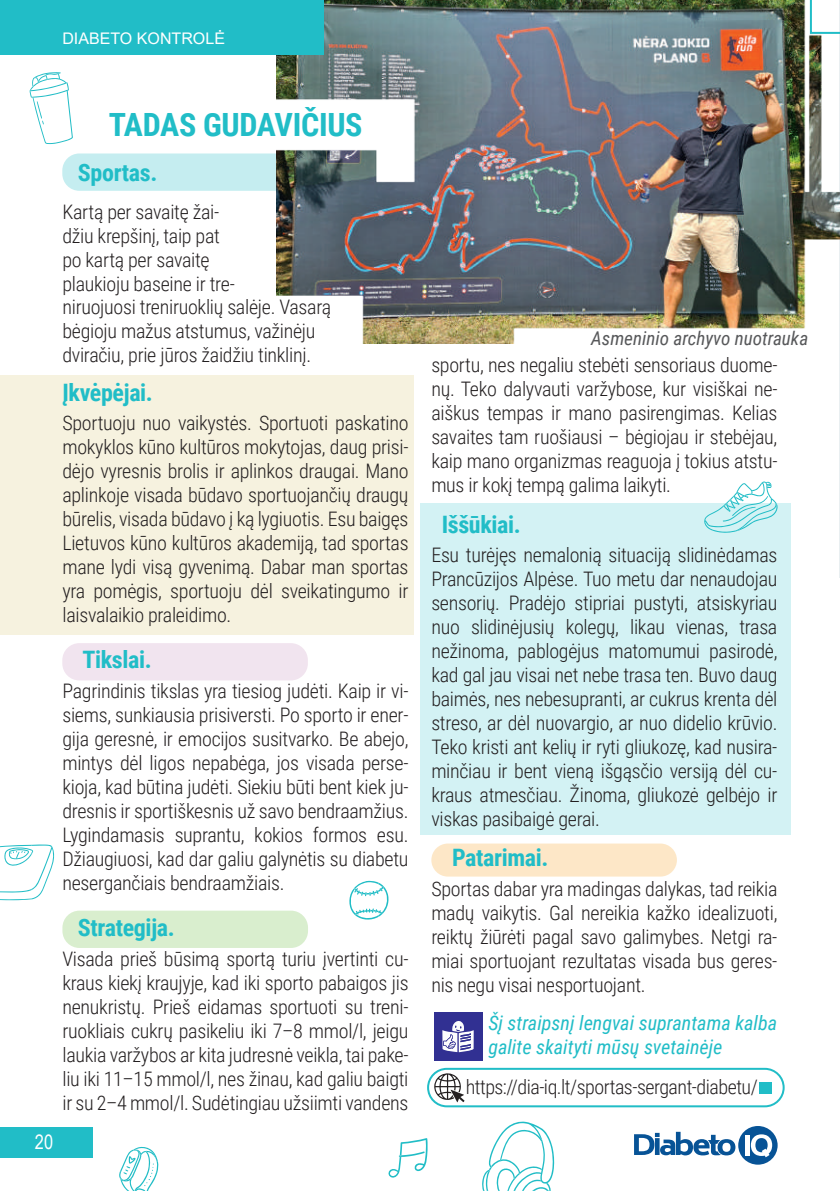
<style>
.page{position:relative;width:840px;height:1191px;background:#fff}
.page>*{position:absolute;margin:0;border:0;box-sizing:border-box;transform-origin:0 0}
.t1{font:700 32px "Roboto Condensed";letter-spacing:-.01em;color:#21bdc7}
.t2{font:700 24px "Roboto Condensed";letter-spacing:-.015em;color:#21bdc7}
.t3{font:300 20px/24px "Roboto Condensed";letter-spacing:-.015em;color:#231f20;text-align:justify}
.t4{font:italic 20px/24px "Roboto Condensed";color:#21bdc7}
.t5{font:20px "Arial Narrow";color:#fff}
.t6{font:italic 19px "Roboto Condensed";color:#57585a}
.t7{font:16px "Arial";color:#fff}
</style>
<div class="page">
<hr style="left:839px;top:0;width:1px;height:577px;background:#e9eff1">
<div style="left:420px;top:503px;width:369px;height:331px;background:#d3f2f4"></div>
<div style="left:431px;top:843px;width:245px;height:33px;background:#fde7c7;border-radius:17px"></div>
<div style="left:0;top:375px;width:414px;height:260px;background:#f6f2df"></div>
<div style="left:62px;top:910px;width:246px;height:38px;background:#d9eece;border-radius:17px"></div>
<div style="left:62px;top:153px;width:246px;height:38px;background:#c5edf0;border-radius:17px"></div>
<div style="left:62px;top:643px;width:246px;height:37px;background:#f1e4ef;border-radius:17px"></div>
<img style="left:276px;top:0;width:563px;height:343px">
<div style="left:0;top:1127px;width:92px;height:30px;background:#21bdc7"></div>
<div style="left:0;top:0;width:324px;height:54px;background:#21bdc7"></div>
<svg style="left:809px;top:0;width:30px;height:34px"></svg>
<svg style="left:30px;top:72px;width:43px;height:72px"></svg>
<svg style="left:0;top:844px;width:54px;height:56px"></svg>
<svg style="left:704px;top:481px;width:73px;height:52px"></svg>
<svg style="left:349px;top:880px;width:40px;height:40px"></svg>
<svg style="left:119px;top:1146px;width:39px;height:45px"></svg>
<svg style="left:482px;top:1121px;width:72px;height:70px"></svg>
<svg style="left:388px;top:1138px;width:39px;height:40px"></svg>
<svg style="left:737px;top:1126px;width:40px;height:38px"></svg>
<svg style="left:634px;top:1131px;width:101px;height:24px"></svg>
<hr style="left:745px;top:1134px;width:4px;height:21px;background:#fff">
<svg style="left:750px;top:1134px;width:21px;height:23px"></svg>
<div style="left:427px;top:1067px;width:357px;height:40px;border:2px solid #21bdc7;border-radius:19px"></div>
<div style="left:759px;top:1082px;width:12px;height:12px;background:#21bdc7"></div>
<svg style="left:433px;top:1073px;width:31px;height:29px"></svg>
<div style="left:434px;top:1012px;width:48px;height:48px;background:#313092"></div>
<svg style="left:442px;top:1021px;width:31px;height:31px"></svg>
<p class="t7" style="left:62px;top:27px;width:164px">DIABETO KONTROLĖ</p>
<h1 class="t1" style="left:109px;top:102px;width:255px">TADAS GUDAVIČIUS</h1>
<p class="t5" style="left:35px;top:1127px;width:20px">20</p>
<p class="t2" style="left:78px;top:155px;width:81px">Sportas.</p>
<p class="t3" style="left:62px;top:199px;width:270px;text-align:left">Kartą per savaitę žai-<br>džiu krepšinį, taip pat<br>po kartą per savaitę<br>plaukioju baseine ir tre-<br>niruojuosi treniruoklių salėje. Vasarą bėgioju mažus atstumus, važinėju dviračiu, prie jūros žaidžiu tinklinį.</p>
<p class="t2" style="left:62px;top:375px;width:92px">Įkvėpėjai.</p>
<p class="t3" style="left:62px;top:410px;width:347px">Sportuoju nuo vaikystės. Sportuoti paskatino mokyklos kūno kultūros mokytojas, daug prisi&shy;dėjo vyresnis brolis ir aplinkos draugai. Mano aplinkoje visada būdavo sportuojančių draugų būrelis, visada būdavo į ką lygiuotis. Esu baigęs Lietuvos kūno kultūros akademiją, tad sportas mane lydi visą gyvenimą. Dabar man sportas yra pomėgis, sportuoju dėl sveikatingumo ir laisvalaikio praleidimo.</p>
<p class="t2" style="left:82px;top:643px;width:71px">Tikslai.</p>
<p class="t3" style="left:62px;top:678px;width:347px">Pagrindinis tikslas yra tiesiog judėti. Kaip ir vi&shy;siems, sunkiausia prisiversti. Po sporto ir ener&shy;gija geresnė, ir emocijos susitvarko. Be abejo, mintys dėl ligos nepabėga, jos visada perse&shy;kioja, kad būtina judėti. Siekiu būti bent kiek ju&shy;dresnis ir sportiškesnis už savo bendraamžius.<br>Lygindamasis suprantu, kokios formos esu.<br>Džiaugiuosi, kad dar galiu galynėtis su diabetu nesergančiais bendraamžiais.</p>
<p class="t2" style="left:78px;top:910px;width:98px">Strategija.</p>
<p class="t3" style="left:62px;top:945px;width:347px">Visada prieš būsimą sportą turiu įvertinti cu&shy;kraus kiekį kraujyje, kad iki sporto pabaigos jis nenukristų. Prieš eidamas sportuoti su treni&shy;ruokliais cukrų pasikeliu iki 7–8 mmol/l, jeigu laukia varžybos ar kita judresnė veikla, tai pake&shy;liu iki 11–15 mmol/l, nes žinau, kad galiu baigti ir su 2–4 mmol/l. Sudėtingiau užsiimti vandens</p>
<p class="t6" style="left:590px;top:325px;width:218px">Asmeninio archyvo nuotrauka</p>
<p class="t3" style="left:431px;top:352px;width:347px">sportu, nes negaliu stebėti sensoriaus duome&shy;nų. Teko dalyvauti varžybose, kur visiškai ne&shy;aiškus tempas ir mano pasirengimas. Kelias savaites tam ruošiausi – bėgiojau ir stebėjau, kaip mano organizmas reaguoja į tokius atstu&shy;mus ir kokį tempą galima laikyti.</p>
<p class="t2" style="left:441px;top:507px;width:81px">Iššūkiai.</p>
<p class="t3" style="left:431px;top:542px;width:347px">Esu turėjęs nemalonią situaciją slidinėdamas Prancūzijos Alpėse. Tuo metu dar nenaudojau sensorių. Pradėjo stipriai pustyti, atsiskyriau nuo slidinėjusių kolegų, likau vienas, trasa nežinoma, pablogėjus matomumui pasirodė, kad gal jau visai net nebe trasa ten. Buvo daug baimės, nes nebesupranti, ar cukrus krenta dėl streso, ar dėl nuovargio, ar nuo didelio krūvio.<br>Teko kristi ant kelių ir ryti gliukozę, kad nusira&shy;minčiau ir bent vieną išgąsčio versiją dėl cu&shy;kraus atmesčiau. Žinoma, gliukozė gelbėjo ir viskas pasibaigė gerai.</p>
<p class="t2" style="left:452px;top:841px;width:98px">Patarimai.</p>
<p class="t3" style="left:431px;top:876px;width:347px">Sportas dabar yra madingas dalykas, tad reikia madų vaikytis. Gal nereikia kažko idealizuoti, reiktų žiūrėti pagal savo galimybes. Netgi ra&shy;miai sportuojant rezultatas visada bus geres&shy;nis negu visai nesportuojant.</p>
<p class="t4" style="left:488px;top:1010px;width:290px">Šį straipsnį lengvai suprantama kalba galite skaityti mūsų svetainėje</p>
<p class="t3" style="left:465px;top:1074px;width:293px">https://dia-iq.lt/sportas-sergant-diabetu/</p>
</div>
